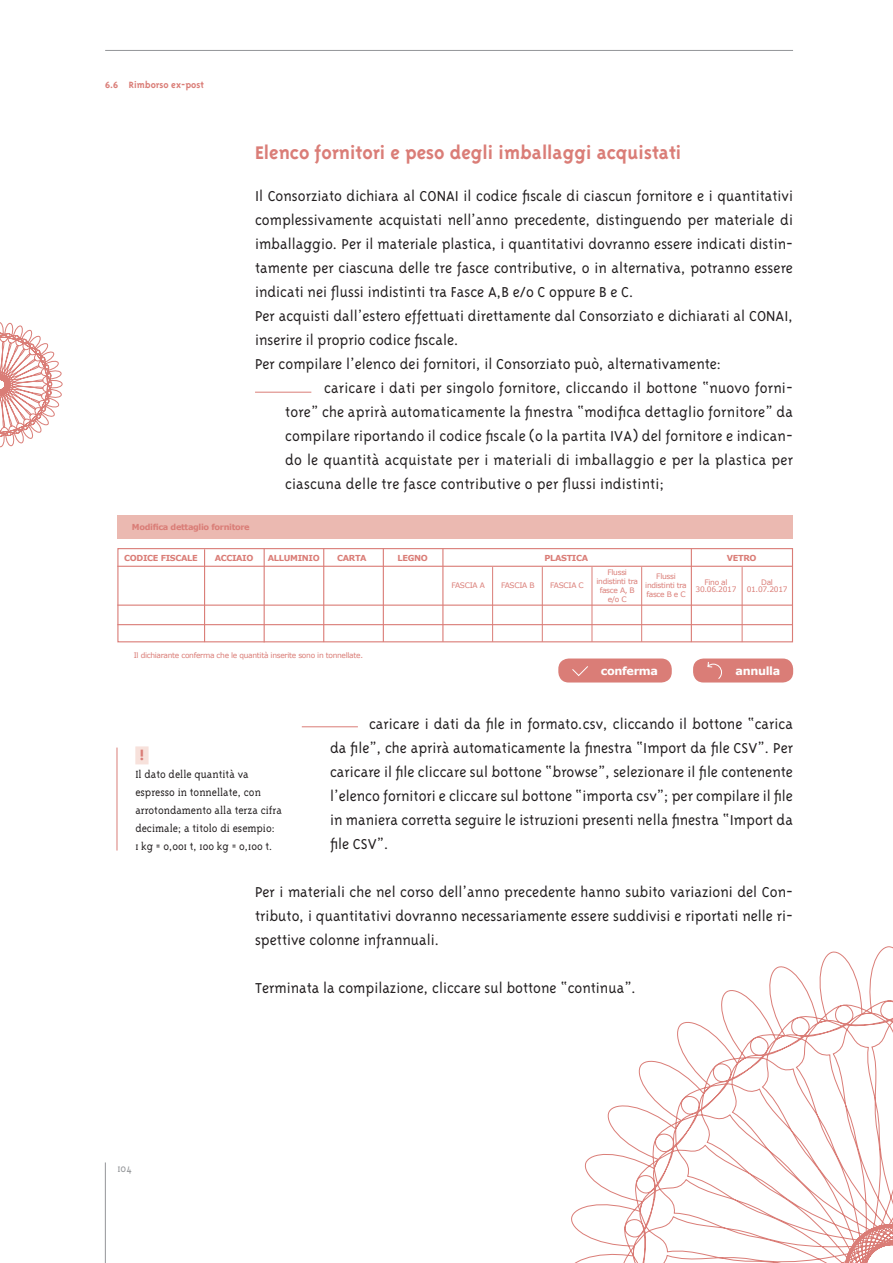
<style>
.page{position:relative;width:893px;height:1263px;background:#fff}
.page>*{position:absolute;margin:0;border:0;box-sizing:border-box;transform-origin:0 0}
.t1{font:700 21px "Triplex";color:#da7d77}
.t2{font:300 16.5px/24px "Triplex";color:#231f20;text-align:justify}
.t3{font:800 15px "Triplex Serif";color:#da7d77}
.t4{font:300 12px/18px "Triplex Serif";color:#231f20}
.t5{font:300 12px "Triplex Serif";color:#939598}
.t6{font:700 11.25px "Verdana";letter-spacing:-.03em;color:#fff}
.t7{font:700 10.5px "Triplex";color:#da7d77}
.t8{font:700 8.25px "Verdana";letter-spacing:-.04em;color:#da7d77}
.t9{font:7.5px/9px "Verdana";letter-spacing:-.04em;color:#da7d77;text-align:center}
</style>
<div class="page">
<hr style="left:105px;top:1162px;width:1px;height:101px;background:#939598">
<hr style="left:105px;top:50px;width:688px;height:1px;background:#939598">
<svg style="left:0;top:322px;width:62px;height:125px"></svg>
<hr style="left:255px;top:392px;width:56px;height:1px;background:#da7d77">
<div style="left:135px;top:746px;width:14px;height:18px;background:#f7e1db"></div>
<hr style="left:117px;top:747px;width:1px;height:103px;background:#da7d77">
<hr style="left:302px;top:726px;width:56px;height:1px;background:#da7d77">
<div style="left:117px;top:548px;width:676px;height:94px;background:#fff;border:1px solid #da7d77"></div>
<div style="left:117px;top:515px;width:676px;height:24px;background:#ebb9b1"></div>
<hr style="left:117px;top:566px;width:675px;height:1px;background:#da7d77">
<hr style="left:117px;top:604px;width:676px;height:2px;background:#da7d77">
<hr style="left:117px;top:624px;width:676px;height:1px;background:#da7d77">
<hr style="left:204px;top:549px;width:1px;height:93px;background:#da7d77">
<hr style="left:492px;top:567px;width:1px;height:75px;background:#da7d77">
<hr style="left:542px;top:567px;width:1px;height:75px;background:#da7d77">
<hr style="left:592px;top:567px;width:1px;height:75px;background:#da7d77">
<hr style="left:641px;top:567px;width:1px;height:75px;background:#da7d77">
<hr style="left:742px;top:567px;width:1px;height:75px;background:#da7d77">
<hr style="left:264px;top:549px;width:1px;height:93px;background:#da7d77">
<hr style="left:323px;top:549px;width:1px;height:93px;background:#da7d77">
<hr style="left:383px;top:549px;width:1px;height:93px;background:#da7d77">
<hr style="left:442px;top:549px;width:1px;height:93px;background:#da7d77">
<hr style="left:691px;top:549px;width:1px;height:93px;background:#da7d77">
<div style="left:558px;top:658px;width:114px;height:24px;background:#da7d77;border-radius:11px"></div>
<div style="left:693px;top:658px;width:100px;height:24px;background:#da7d77;border-radius:10px"></div>
<svg style="left:572px;top:666px;width:16px;height:10px"></svg>
<svg style="left:707px;top:662px;width:15px;height:17px"></svg>
<svg style="left:571px;top:946px;width:322px;height:317px"></svg>
<p class="t7" style="left:105px;top:79px;width:100px">6.6 Rimborso ex-post</p>
<p class="t1" style="left:255px;top:140px;width:428px">Elenco fornitori e peso degli imballaggi acquistati</p>
<p class="t2" style="left:255px;top:183px;width:539px">Il Consorziato dichiara al CONAI il codice fiscale di ciascun fornitore e i quantitativi</p>
<p class="t2" style="left:255px;top:207px;width:539px">complessivamente acquistati nell’anno precedente, distinguendo per materiale di</p>
<p class="t2" style="left:255px;top:231px;width:539px">imballaggio. Per il materiale plastica, i quantitativi dovranno essere indicati distin-</p>
<p class="t2" style="left:255px;top:255px;width:539px">tamente per ciascuna delle tre fasce contributive, o in alternativa, potranno essere</p>
<p class="t2" style="left:255px;top:279px;width:380px">indicati nei flussi indistinti tra Fasce A,B e/o C oppure B e C.</p>
<p class="t2" style="left:255px;top:303px;width:539px">Per acquisti dall’estero effettuati direttamente dal Consorziato e dichiarati al CONAI,</p>
<p class="t2" style="left:255px;top:327px;width:205px">inserire il proprio codice fiscale.</p>
<p class="t2" style="left:255px;top:351px;width:468px">Per compilare l’elenco dei fornitori, il Consorziato può, alternativamente:</p>
<p class="t2" style="left:324px;top:375px;width:470px">caricare i dati per singolo fornitore, cliccando il bottone “nuovo forni-</p>
<p class="t2" style="left:285px;top:399px;width:509px">tore” che aprirà automaticamente la finestra “modifica dettaglio fornitore” da</p>
<p class="t2" style="left:285px;top:423px;width:509px">compilare riportando il codice fiscale (o la partita IVA) del fornitore e indican-</p>
<p class="t2" style="left:285px;top:447px;width:509px">do le quantità acquistate per i materiali di imballaggio e per la plastica per</p>
<p class="t2" style="left:285px;top:471px;width:381px">ciascuna delle tre fasce contributive o per flussi indistinti;</p>
<p class="t8" style="left:132px;top:521px;width:119px">Modifica dettaglio fornitore</p>
<p class="t8" style="left:215px;top:552px;width:40px">ACCIAIO</p>
<p class="t8" style="left:268px;top:552px;width:53px">ALLUMINIO</p>
<p class="t8" style="left:337px;top:552px;width:31px">CARTA</p>
<p class="t8" style="left:397px;top:552px;width:32px">LEGNO</p>
<p class="t8" style="left:544px;top:552px;width:45px">PLASTICA</p>
<p class="t8" style="left:727px;top:552px;width:31px">VETRO</p>
<p class="t8" style="left:124px;top:552px;width:75px">CODICE FISCALE</p>
<p class="t9" style="left:134px;top:651px;width:231px">Il dichiarante conferma che le quantità inserite sono in tonnellate.</p>
<p class="t9" style="left:452px;top:581px;width:35px">FASCIA A</p>
<p class="t9" style="left:501px;top:581px;width:35px">FASCIA B</p>
<p class="t9" style="left:550px;top:581px;width:35px">FASCIA C</p>
<p class="t9" style="left:596px;top:567px;width:43px">Flussi indistinti tra fasce A, B e/o C</p>
<p class="t9" style="left:645px;top:572px;width:43px">Flussi indistinti tra fasce B e C</p>
<p class="t9" style="left:696px;top:578px;width:42px;line-height:7.5px">Fino al<br>30.06.2017</p>
<p class="t9" style="left:747px;top:578px;width:42px;line-height:7.5px">Dal<br>01.07.2017</p>
<p class="t6" style="left:601px;top:663px;width:59px">conferma</p>
<p class="t6" style="left:736px;top:663px;width:46px">annulla</p>
<p class="t2" style="left:330px;top:711px;width:464px;text-indent:39px">caricare i dati da file in formato.csv, cliccando il bottone “carica da file”, che aprirà automaticamente la finestra “Import da file CSV”. Per caricare il file cliccare sul bottone “browse”, selezionare il file contenente l’elenco fornitori e cliccare sul bottone “importa csv”; per compilare il file in maniera corretta seguire le istruzioni presenti nella finestra “Import da file CSV”.</p>
<p class="t2" style="left:255px;top:879px;width:539px">Per i materiali che nel corso dell’anno precedente hanno subito variazioni del Con&shy;tributo, i quantitativi dovranno necessariamente essere suddivisi e riportati nelle ri&shy;spettive colonne infrannuali.</p>
<p class="t2" style="left:255px;top:975px;width:383px">Terminata la compilazione, cliccare sul bottone “continua”.</p>
<p class="t3" style="left:139px;top:747px;width:7px">!</p>
<p class="t4" style="left:135px;top:765px;width:148px">Il dato delle quantità va espresso in tonnellate, con arrotondamento alla terza cifra decimale; a titolo di esempio:<br>1 kg = 0,001 t, 100 kg = 0,100 t.</p>
<p class="t5" style="left:117px;top:1161px;width:16px">104</p>
</div>
